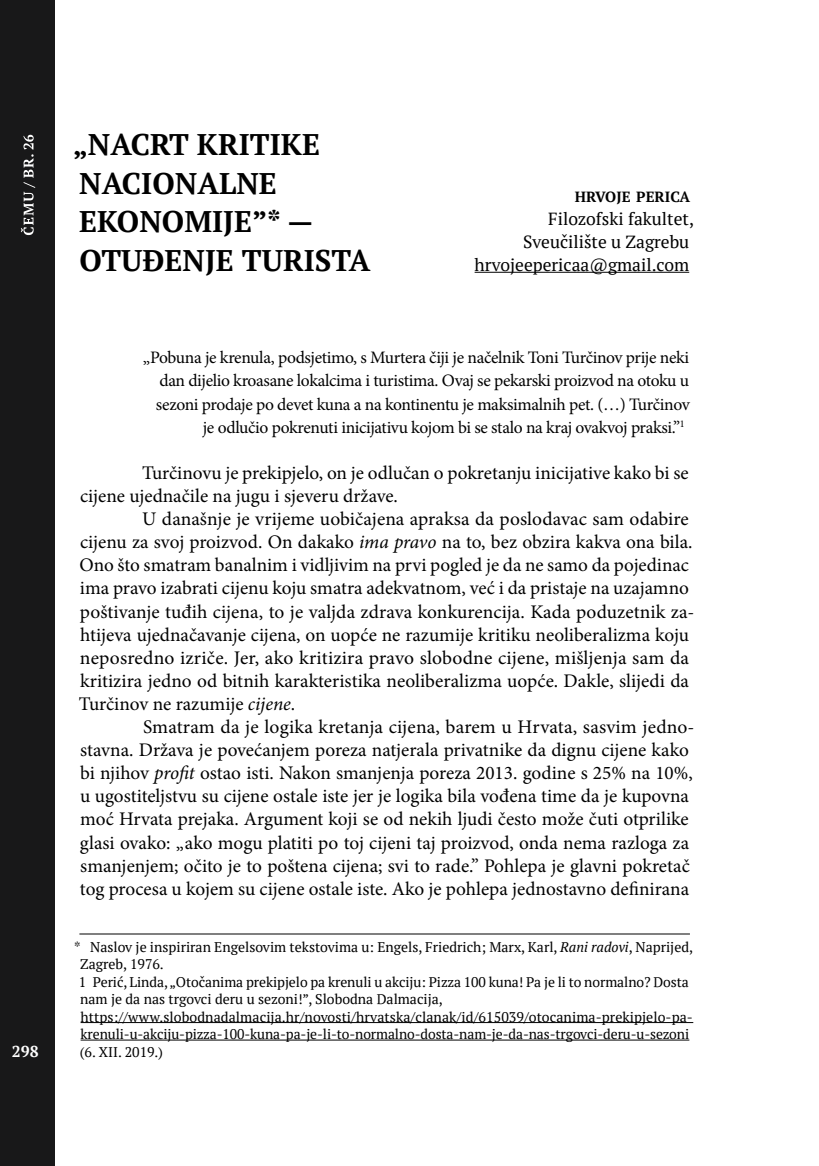
<style>
.page{position:relative;width:819px;height:1166px;background:#fff}
.page>*{position:absolute;margin:0;border:0;box-sizing:border-box;transform-origin:0 0}
.t1{font:700 29.75px/38.5px "PT Serif";color:#000}
.t2{font:19.25px/23.1px "Minion Pro";color:#000}
.t3{font:17.5px/23.1px "Minion Pro";letter-spacing:-.02em;color:#000;text-align:right}
.t4{font:17.5px/23.1px "PT Serif";color:#000;text-align:right}
.t5{font:700 15.75px "PT Serif";color:#fff}
.t6{font:700 14.7px "PT Serif";color:#000}
.t7{font:14px/17.5px "PT Serif";color:#000}
.s1{font-style:italic}
</style>
<div class="page">
<div style="left:0;top:0;width:55px;height:1166px;background:#181819"></div>
<svg style="left:21px;top:135px;width:14px;height:100px"></svg>
<hr style="left:474px;top:272px;width:215px;height:1px;background:#000">
<hr style="left:79px;top:934px;width:611px;height:1px;background:#000">
<hr style="left:81px;top:1022px;width:612px;height:1px;background:#000">
<hr style="left:81px;top:1040px;width:608px;height:1px;background:#000">
<p class="t5" style="left:12px;top:1040px;width:28px">298</p>
<h1 class="t1" style="left:73px;top:125px;width:299px">„NACRT KRITIKE<br>NACIONALNE<br>EKONOMIJE”* —<br>OTUĐENJE TURISTA</h1>
<p class="t6" style="left:574px;top:187px;width:117px">HRVOJE PERICA</p>
<p class="t4" style="left:474px;top:207px;width:221px">Filozofski fakultet,<br>Sveučilište u Zagrebu hrvojeepericaa@gmail.com</p>
<p class="t3" style="left:143px;top:346px;width:548px">„Pobuna je krenula, podsjetimo, s Murtera čiji je načelnik Toni Turčinov prije neki dan dijelio kroasane lokalcima i turistima. Ovaj se pekarski proizvod na otoku u sezoni prodaje po devet kuna a na kontinentu je maksimalnih pet. (…) Turčinov je odlučio pokrenuti inicijativu kojom bi se stalo na kraj ovakvoj praksi.”<sup>1</sup><sup>2</sup></p>
<p class="t2" style="left:80px;top:461px;width:610px;text-indent:62px">Turčinovu je prekipjelo, on je odlučan o pokretanju inicijative kako bi se cijene ujednačile na jugu i sjeveru države.</p>
<p class="t2" style="left:79px;top:507px;width:617px;text-indent:63px">U današnje je vrijeme uobičajena apraksa da poslodavac sam odabire cijenu za svoj proizvod. On dakako <span class="s1">ima pravo</span> na to, bez obzira kakva ona bila.<br>Ono što smatram banalnim i vidljivim na prvi pogled je da ne samo da pojedinac ima pravo izabrati cijenu koju smatra adekvatnom, već i da pristaje na uzajamno poštivanje tuđih cijena, to je valjda zdrava konkurencija. Kada poduzetnik za&shy;htijeva ujednačavanje cijena, on uopće ne razumije kritiku neoliberalizma koju neposredno izriče. Jer, ako kritizira pravo slobodne cijene, mišljenja sam da kritizira jedno od bitnih karakteristika neoliberalizma uopće. Dakle, slijedi da Turčinov ne razumije <span class="s1">cijene</span>.</p>
<p class="t2" style="left:80px;top:715px;width:616px;text-indent:63px">Smatram da je logika kretanja cijena, barem u Hrvata, sasvim jedno&shy;stavna. Država je povećanjem poreza natjerala privatnike da dignu cijene kako bi njihov <span class="s1">profit</span> ostao isti. Nakon smanjenja poreza 2013. godine s 25% na 10%, u ugostiteljstvu su cijene ostale iste jer je logika bila vođena time da je kupovna moć Hrvata prejaka. Argument koji se od nekih ljudi često može čuti otprilike glasi ovako: „ako mogu platiti po toj cijeni taj proizvod, onda nema razloga za smanjenjem; očito je to poštena cijena; svi to rade.” Pohlepa je glavni pokretač tog procesa u kojem su cijene ostale iste. Ako je pohlepa jednostavno definirana</p>
<p class="t7" style="left:79px;top:937px;width:616px;text-indent:-5px">* Naslov je inspiriran Engelsovim tekstovima u: Engels, Friedrich; Marx, Karl, <span class="s1">Rani radovi</span>, Naprijed, Zagreb, 1976.<br>1 Perić, Linda, „Otočanima prekipjelo pa krenuli u akciju: Pizza 100 kuna! Pa je li to normalno? Dosta nam je da nas trgovci deru u sezoni!”, Slobodna Dalmacija, https://www.slobodnadalmacija.hr/novosti/hrvatska/clanak/id/615039/otocanima-prekipjelo-pa&shy;krenuli-u-akciju-pizza-100-kuna-pa-je-li-to-normalno-dosta-nam-je-da-nas-trgovci-deru-u-sezoni (6. XII. 2019.)</p>
</div>
